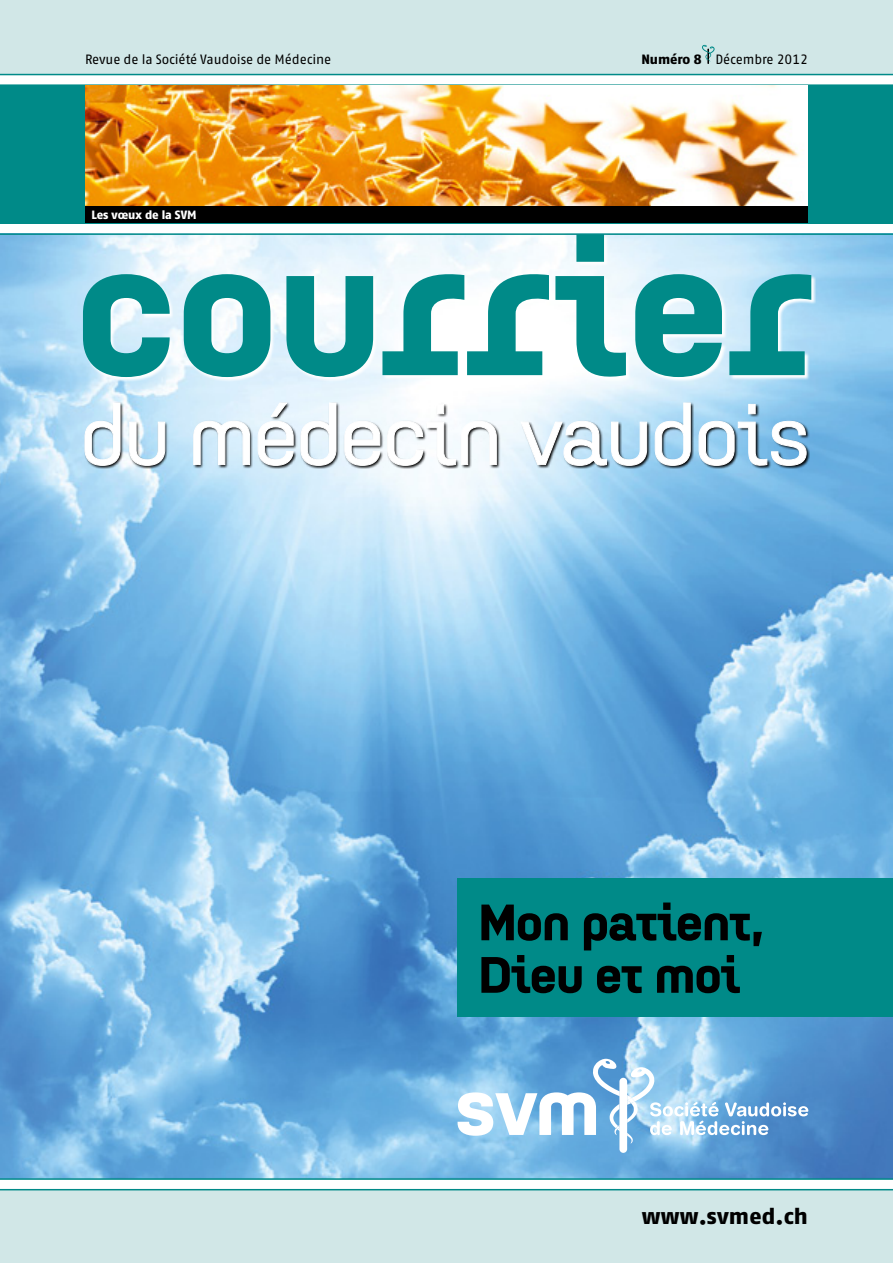
<style>
.page{position:relative;width:893px;height:1263px;background:#fff}
.page>*{position:absolute;margin:0;border:0;box-sizing:border-box;transform-origin:0 0}
.t1{font:700 190.5px "Idealista";letter-spacing:-.005em;color:#008a88}
.t2{font:500 83.25px "Idealista";letter-spacing:-.02em;color:#fff}
.t3{font:700 51px/52.5px "Idealista";letter-spacing:-.025em;color:#000}
.t4{font:22.5px "Fago No Exb Tf";letter-spacing:.005em;color:#000}
.t5{font:13.5px "Fago No Regular Tf";letter-spacing:-.005em;color:#000}
.t6{font:12px "Fago No Exb Tf";letter-spacing:-.005em;color:#fff}
.s1{font-family:"Fago No Exb Tf"}
</style>
<div class="page">
<img style="left:0;top:235px;width:893px;height:943px">
<div style="left:0;top:1190px;width:893px;height:73px;background:#d1e7e7"></div>
<div style="left:0;top:85px;width:893px;height:138px;background:#008a88"></div>
<div style="left:0;top:0;width:893px;height:74px;background:#d1e7e7"></div>
<hr style="left:0;top:74px;width:893px;height:1px;background:#008a88">
<hr style="left:0;top:1189px;width:893px;height:1px;background:#008a88">
<hr style="left:0;top:233px;width:893px;height:2px;background:#008a88">
<hr style="left:0;top:84px;width:893px;height:2px;background:#008a88">
<hr style="left:0;top:1178px;width:893px;height:2px;background:#008a88">
<div style="left:619px;top:1078px;width:8px;height:75px;background:#fff;border-radius:4px"></div>
<svg style="left:458px;top:1059px;width:350px;height:84px"></svg>
<svg style="left:702px;top:45px;width:13px;height:19px"></svg>
<svg style="left:83px;top:234px;width:733px;height:148px"></svg>
<svg style="left:84px;top:402px;width:726px;height:67px"></svg>
<svg style="left:84px;top:402px;width:37px;height:64px;background:#93a7b2"></svg>
<svg style="left:129px;top:421px;width:36px;height:45px;background:#91a4af"></svg>
<svg style="left:193px;top:420px;width:57px;height:45px;background:#98a6af"></svg>
<svg style="left:257px;top:402px;width:37px;height:64px;background:#a3acb3"></svg>
<svg style="left:300px;top:402px;width:37px;height:64px;background:#a7b0b5"></svg>
<svg style="left:344px;top:420px;width:37px;height:46px;background:#989da0"></svg>
<svg style="left:387px;top:404px;width:110px;height:64px"></svg>
<svg style="left:520px;top:420px;width:127px;height:47px;background:#97aab6"></svg>
<svg style="left:654px;top:402px;width:37px;height:64px;background:#84a1b4"></svg>
<svg style="left:698px;top:404px;width:109px;height:64px;background:#769fba"></svg>
<div style="left:457px;top:879px;width:436px;height:138px;background:#008a88"></div>
<div style="left:85px;top:205px;width:723px;height:18px;background:#000"></div>
<img style="left:85px;top:85px;width:723px;height:121px">
<p class="t5" style="left:85px;top:52px;width:248px">Revue de la Société Vaudoise de Médecine</p>
<p class="t6" style="left:91px;top:208px;width:107px">Les vœux de la SVM</p>
<p class="t5" style="left:641px;top:51px;width:168px"><span class="s1">Numéro 8</span> Décembre 2012</p>
<h1 class="t1" style="left:74px;top:166px;width:742px">courrier</h1>
<h2 class="t2" style="left:80px;top:375px;width:732px">du médecin vaudois</h2>
<h3 class="t3" style="left:478px;top:891px;width:288px">Mon patient,<br>Dieu et moi</h3>
<h3 class="t4" style="left:642px;top:1202px;width:168px">www.svmed.ch</h3>
</div>
